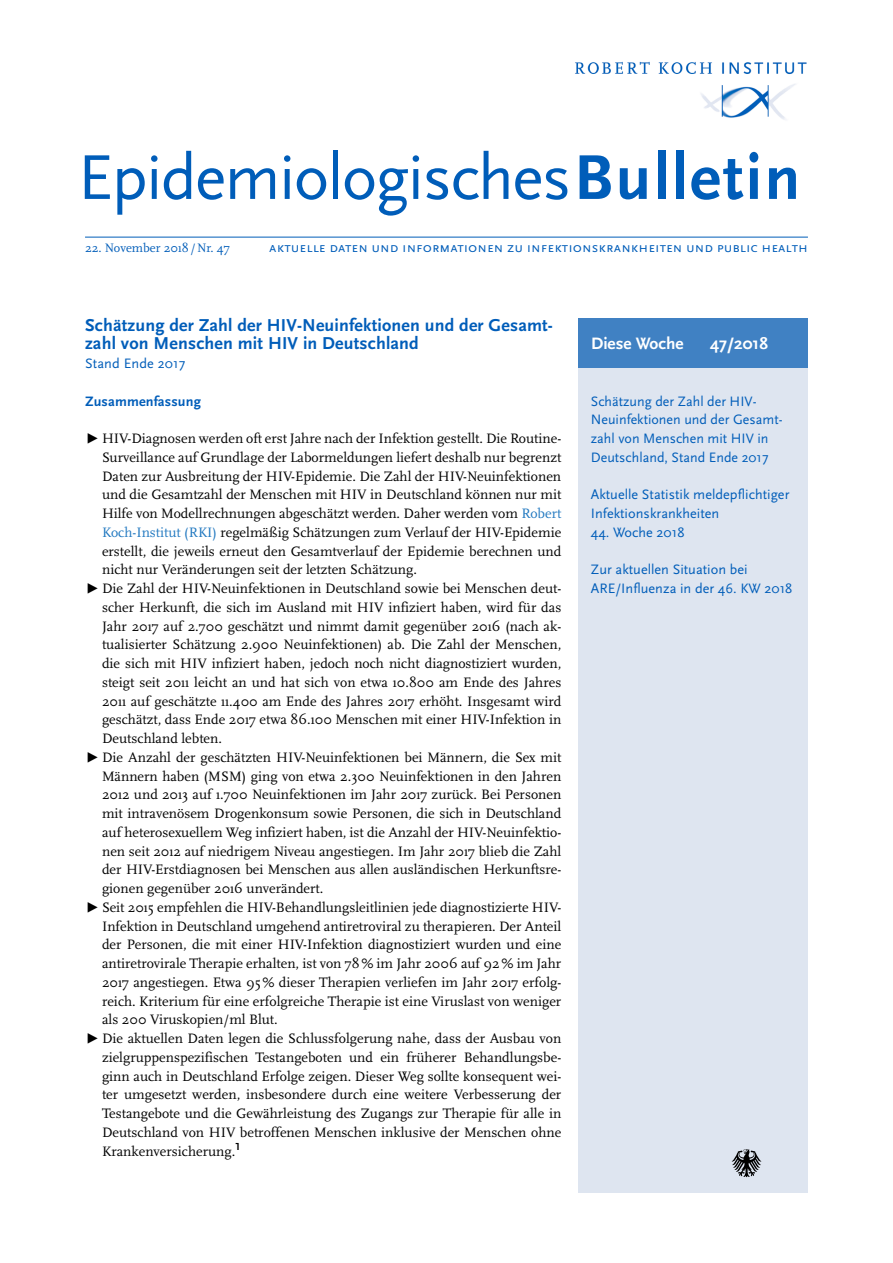
<style>
.page{position:relative;width:893px;height:1263px;background:#fff}
.page>*{position:absolute;margin:0;border:0;box-sizing:border-box;transform-origin:0 0}
.t1{font:66px "Scala Sans Pro";letter-spacing:-.02em;color:#005db9}
.Fließtext_Überschrif{font:700 18px/18.8px "Scala Sans Pro";letter-spacing:.01em;color:#005db9}
.t2{font:700 17.25px "Scala Sans Pro";color:#fff}
.t3{font:14.25px/18.8px "Scala Pro";color:#000;text-align:justify}
.Inhalt{font:14.25px/18.8px "Scala Sans Pro";color:#005db9}
.Fließtext_Überschrif-2{font:700 14.25px "Scala Sans Pro";letter-spacing:.01em;color:#005db9}
.Fließtext_Überschrif-3{font:14.25px "Scala Sans Pro";letter-spacing:.01em;color:#005db9}
.t4{font:12.75px "Scala Pro";color:#005db9}
.s1{font-weight:700}
.s2{font-family:"Scala Sans Pro"}
.s3{color:#2178c0}
</style>
<div class="page">
<hr style="left:85px;top:237px;width:723px;height:1px;background:#005db9">
<img style="left:575px;top:61px;width:232px;height:59px">
<div style="left:578px;top:318px;width:230px;height:875px;background:#dee5f0"></div>
<div style="left:578px;top:318px;width:230px;height:50px;background:#4081c3"></div>
<svg style="left:732px;top:1149px;width:29px;height:28px"></svg>
<h1 class="t1" style="left:78px;top:139px;width:724px">Epidemiologisches<span class="s1">Bulletin</span></h1>
<p class="t4" style="left:85px;top:240px;width:146px">22. November 2018/Nr. 47</p>
<p class="Inhalt" style="left:269px;top:238px;width:540px">aktuelle daten und informationen zu infektionskrankheiten und public health</p>
<p class="Fließtext_Überschrif" style="left:85px;top:315px;width:469px">Schätzung der Zahl der HIV-Neuinfektionen und der Gesamt&shy;zahl von Menschen mit HIV in Deutschland</p>
<p class="Fließtext_Überschrif-3" style="left:85px;top:355px;width:102px">Stand Ende 2017</p>
<p class="Fließtext_Überschrif-2" style="left:85px;top:393px;width:117px">Zusammenfassung</p>
<p class="t3" style="left:102px;top:429px;width:461px;text-indent:-17px"><span class="s2">▶</span> HIV-Diagnosen werden oft erst Jahre nach der Infektion gestellt. Die Routine-Surveillance auf Grundlage der Labormeldungen liefert deshalb nur begrenzt Daten zur Ausbreitung der HIV-Epidemie. Die Zahl der HIV-Neuinfektionen und die Gesamtzahl der Menschen mit HIV in Deutschland können nur mit Hilfe von Modellrechnungen abgeschätzt werden. Daher werden vom <span class="s3">Robert Koch-Institut (RKI)</span> regelmäßig Schätzungen zum Verlauf der HIV-Epidemie erstellt, die jeweils erneut den Gesamtverlauf der Epidemie berechnen und nicht nur Veränderungen seit der letzten Schätzung.</p>
<p class="t3" style="left:102px;top:579px;width:461px;text-indent:-17px"><span class="s2">▶</span> Die Zahl der HIV-Neuinfektionen in Deutschland sowie bei Menschen deut&shy;scher Herkunft, die sich im Ausland mit HIV infiziert haben, wird für das Jahr 2017 auf 2.700 geschätzt und nimmt damit gegenüber 2016 (nach ak&shy;tualisierter Schätzung 2.900 Neuinfektionen) ab. Die Zahl der Menschen, die sich mit HIV infiziert haben, jedoch noch nicht diagnostiziert wurden, steigt seit 2011 leicht an und hat sich von etwa 10.800 am Ende des Jahres 2011 auf geschätzte 11.400 am Ende des Jahres 2017 erhöht. Insgesamt wird geschätzt, dass Ende 2017 etwa 86.100 Menschen mit einer HIV-Infektion in Deutschland lebten.</p>
<p class="t3" style="left:102px;top:748px;width:461px;text-indent:-17px"><span class="s2">▶</span> Die Anzahl der geschätzten HIV-Neuinfektionen bei Männern, die Sex mit Männern haben (MSM) ging von etwa 2.300 Neuinfektionen in den Jahren 2012 und 2013 auf 1.700 Neuinfektionen im Jahr 2017 zurück. Bei Personen mit intravenösem Drogenkonsum sowie Personen, die sich in Deutschland auf heterosexuellem Weg infiziert haben, ist die Anzahl der HIV-Neuinfektio&shy;nen seit 2012 auf niedrigem Niveau angestiegen. Im Jahr 2017 blieb die Zahl der HIV-Erstdiagnosen bei Menschen aus allen ausländischen Herkunftsre&shy;gionen gegenüber 2016 unverändert.</p>
<p class="t3" style="left:102px;top:898px;width:461px;text-indent:-17px"><span class="s2">▶</span> Seit 2015 empfehlen die HIV-Behandlungsleitlinien jede diagnostizierte HIV-Infektion in Deutschland umgehend antiretroviral zu therapieren. Der Anteil der Personen, die mit einer HIV-Infektion diagnostiziert wurden und eine antiretrovirale Therapie erhalten, ist von 78% im Jahr 2006 auf 92% im Jahr 2017 angestiegen. Etwa 95% dieser Therapien verliefen im Jahr 2017 erfolg&shy;reich. Kriterium für eine erfolgreiche Therapie ist eine Viruslast von weniger als 200 Viruskopien/ml Blut.</p>
<p class="t3" style="left:102px;top:1029px;width:461px;text-indent:-17px"><span class="s2">▶</span> Die aktuellen Daten legen die Schlussfolgerung nahe, dass der Ausbau von zielgruppenspezifischen Testangeboten und ein früherer Behandlungsbe&shy;ginn auch in Deutschland Erfolge zeigen. Dieser Weg sollte konsequent wei&shy;ter umgesetzt werden, insbesondere durch eine weitere Verbesserung der Testangebote und die Gewährleistung des Zugangs zur Therapie für alle in Deutschland von HIV betroffenen Menschen inklusive der Menschen ohne Krankenversicherung.<sup>1</sup></p>
<p class="t2" style="left:591px;top:334px;width:94px">Diese Woche</p>
<p class="t2" style="left:710px;top:334px;width:59px">47/2018</p>
<p class="Inhalt" style="left:591px;top:391px;width:193px">Schätzung der Zahl der HIV-<br>Neuinfektionen und der Gesamt&shy;zahl von Menschen mit HIV in<br>Deutschland, Stand Ende 2017</p>
<p class="Inhalt" style="left:591px;top:485px;width:200px">Aktuelle Statistik meldepflichtiger</p>
<p class="Inhalt" style="left:591px;top:504px;width:130px">Infektionskrankheiten</p>
<p class="Inhalt" style="left:591px;top:523px;width:95px">44. Woche 2018</p>
<p class="Inhalt" style="left:591px;top:560px;width:158px">Zur aktuellen Situation bei</p>
<p class="Inhalt" style="left:591px;top:579px;width:203px">ARE/Influenza in der 46. KW 2018</p>
</div>
